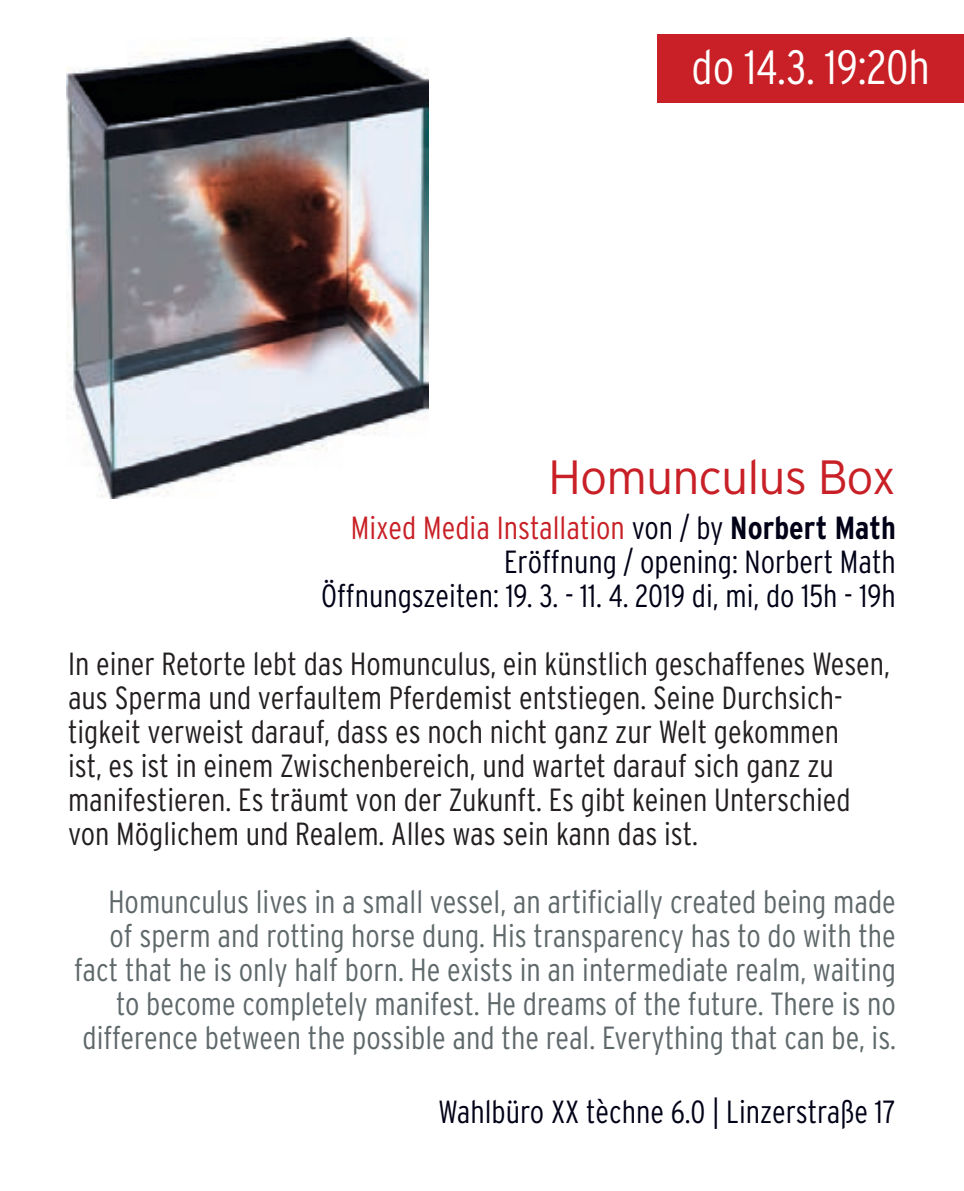
<style>
.page{position:relative;width:964px;height:1191px;background:#fff}
.page>*{position:absolute;margin:0;border:0;box-sizing:border-box;transform-origin:0 0}
.t1{font:300 48px "Interstate";letter-spacing:-.02em;color:#c82026}
.t2{font:300 condensed 48px "Interstate";color:#fff}
.t3{font:300 condensed 32px/34px "Interstate";color:#231f20}
.t4{font:300 condensed 32px/34px "Interstate";color:#5f686a;text-align:right}
.t5{font:300 condensed 32px/34px "Interstate";color:#000017;text-align:right}
.s1{color:#c82026}
.s2{font-weight:700}
</style>
<div class="page">
<div style="left:658px;top:34px;width:306px;height:68px;background:#c82026"></div>
<img style="left:66px;top:37px;width:363px;height:462px">
<h1 class="t2" style="left:691px;top:40px;width:240px">do 14.3. 19:20h</h1>
<h1 class="t1" style="left:548px;top:450px;width:349px">Homunculus Box</h1>
<p class="t5" style="left:321px;top:510px;width:576px"><span class="s1">Mixed Media Installation</span> von / by <span class="s2">Norbert Math<br></span>Eröffnung / opening: Norbert Math<br>Öffnungszeiten: 19. 3. - 11. 4. 2019 di, mi, do 15h - 19h</p>
<p class="t3" style="left:68px;top:646px;width:823px">In einer Retorte lebt das Homunculus, ein künstlich geschaffenes Wesen, aus Sperma und verfaultem Pferdemist entstiegen. Seine Durchsich&shy;tigkeit verweist darauf, dass es noch nicht ganz zur Welt gekommen<br>ist, es ist in einem Zwischenbereich, und wartet darauf sich ganz zu manifestieren. Es träumt von der Zukunft. Es gibt keinen Unterschied von Möglichem und Realem. Alles was sein kann das ist.</p>
<p class="t4" style="left:74px;top:884px;width:823px">Homunculus lives in a small vessel, an artificially created being made<br>of sperm and rotting horse dung. His transparency has to do with the fact that he is only half born. He exists in an intermediate realm, waiting to become completely manifest. He dreams of the future. There is no difference between the possible and the real. Everything that can be, is.</p>
<p class="t5" style="left:438px;top:1094px;width:459px">Wahlbüro XX tèchne 6.0 | Linzerstraße 17</p>
</div>
